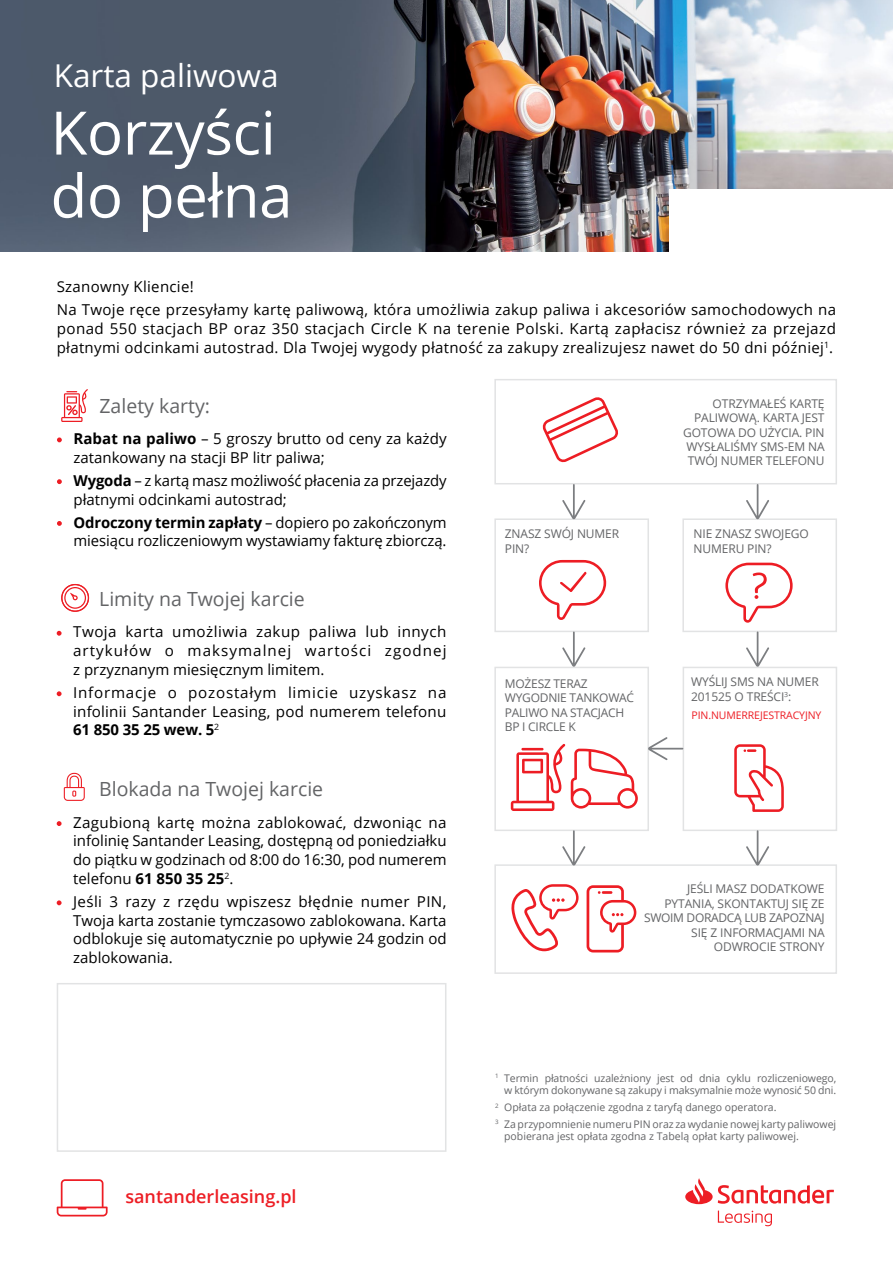
<style>
.page{position:relative;width:893px;height:1263px;background:#fff}
.page>*{position:absolute;margin:0;border:0;box-sizing:border-box;transform-origin:0 0}
.t1{font:60px/63px "Open Sans";letter-spacing:-.005em;color:#fff}
.t2{font:31.5px "Open Sans";color:#fff}
.t3{font:19.5px "Open Sans";color:#636466}
.t4{font:600 18px "Open Sans";color:#ed1d24}
.t5{font:15px/18.8px "Open Sans";letter-spacing:.01em;color:#000;text-align:justify}
.t6{font:15px/18.8px "Open Sans";letter-spacing:.03em;color:#000}
.t7{font:15px/18.8px "Open Sans";letter-spacing:-.01em;color:#000}
.t8{font:12px/14.4px "Open Sans";letter-spacing:-.01em;color:#636466}
.t9{font:10.5px/12.6px "Open Sans";color:#636466;text-align:right}
.t10{font:10.5px "Open Sans";letter-spacing:-.01em;color:#ed1d24}
.s1{font-weight:700}
</style>
<div class="page">
<img style="left:0;top:0;width:893px;height:252px">
<div style="left:670px;top:189px;width:223px;height:948px;background:#fff"></div>
<svg style="left:685px;top:1178px;width:149px;height:48px"></svg>
<div style="left:57px;top:983px;width:389px;height:169px;border:2px solid #e2e3e4"></div>
<svg style="left:57px;top:437px;width:5px;height:5px"></svg>
<svg style="left:57px;top:479px;width:5px;height:5px"></svg>
<svg style="left:57px;top:521px;width:5px;height:5px"></svg>
<svg style="left:61px;top:389px;width:27px;height:33px"></svg>
<svg style="left:57px;top:631px;width:5px;height:5px"></svg>
<svg style="left:57px;top:691px;width:5px;height:5px"></svg>
<svg style="left:61px;top:584px;width:28px;height:28px"></svg>
<svg style="left:57px;top:821px;width:5px;height:5px"></svg>
<svg style="left:57px;top:900px;width:5px;height:5px"></svg>
<svg style="left:64px;top:773px;width:21px;height:28px"></svg>
<div style="left:494px;top:379px;width:343px;height:105px;border:2px solid #e2e3e4"></div>
<div style="left:494px;top:864px;width:343px;height:110px;border:2px solid #e2e3e4"></div>
<div style="left:682px;top:518px;width:155px;height:114px;border:2px solid #e2e3e4"></div>
<div style="left:494px;top:518px;width:155px;height:114px;border:2px solid #e2e3e4"></div>
<div style="left:494px;top:667px;width:155px;height:164px;border:2px solid #e2e3e4"></div>
<div style="left:683px;top:667px;width:154px;height:164px;border:2px solid #e2e3e4"></div>
<svg style="left:511px;top:884px;width:68px;height:67px"></svg>
<svg style="left:587px;top:885px;width:49px;height:67px"></svg>
<svg style="left:734px;top:744px;width:50px;height:68px"></svg>
<svg style="left:571px;top:749px;width:67px;height:59px"></svg>
<svg style="left:511px;top:744px;width:54px;height:67px"></svg>
<svg style="left:539px;top:560px;width:67px;height:60px"></svg>
<svg style="left:725px;top:563px;width:68px;height:60px"></svg>
<svg style="left:542px;top:397px;width:76px;height:66px"></svg>
<svg style="left:57px;top:1179px;width:51px;height:37px"></svg>
<svg style="left:562px;top:484px;width:23px;height:35px"></svg>
<svg style="left:562px;top:631px;width:23px;height:36px"></svg>
<svg style="left:562px;top:830px;width:23px;height:35px"></svg>
<svg style="left:746px;top:484px;width:23px;height:35px"></svg>
<svg style="left:746px;top:631px;width:23px;height:36px"></svg>
<svg style="left:746px;top:830px;width:23px;height:35px"></svg>
<svg style="left:648px;top:737px;width:35px;height:23px"></svg>
<h2 class="t2" style="left:54px;top:54px;width:226px">Karta paliwowa</h2>
<h1 class="t1" style="left:51px;top:100px;width:243px">Korzyści do pełna</h1>
<p class="t5" style="left:57px;top:275px;width:781px;line-height:23px">Szanowny Kliencie!<br>Na Twoje ręce przesyłamy kartę paliwową, która umożliwia zakup paliwa i akcesoriów samochodowych na</p>
<p class="t6" style="left:57px;top:319px;width:781px">ponad 550 stacjach BP oraz 350 stacjach Circle K na terenie Polski. Kartą zapłacisz również za przejazd płatnymi odcinkami autostrad. Dla Twojej wygody płatność za zakupy zrealizujesz nawet do 50 dni później<sup>1</sup>.</p>
<h3 class="t3" style="left:99px;top:392px;width:112px">Zalety karty:</h3>
<p class="t5" style="left:73px;top:429px;width:375px"><span class="s1">Rabat na paliwo</span> – 5 groszy brutto od ceny za każdy zatankowany na stacji BP litr paliwa;</p>
<p class="t7" style="left:73px;top:471px;width:375px"><span class="s1">Wygoda</span> – z kartą masz możliwość płacenia za przejazdy płatnymi odcinkami autostrad;</p>
<p class="t5" style="left:73px;top:512px;width:375px"><span class="s1">Odroczony termin zapłaty</span> – dopiero po zakończonym miesiącu rozliczeniowym wystawiamy fakturę zbiorczą.</p>
<h3 class="t3" style="left:99px;top:585px;width:207px">Limity na Twojej karcie</h3>
<p class="t5" style="left:73px;top:622px;width:375px">Twoja karta umożliwia zakup paliwa lub innych artykułów o maksymalnej wartości zgodnej z przyznanym miesięcznym limitem.</p>
<p class="t5" style="left:73px;top:683px;width:375px">Informacje o pozostałym limicie uzyskasz na infolinii Santander Leasing, pod numerem telefonu <span class="s1">61 850 35 25 wew. 5</span><sup>2</sup></p>
<h3 class="t3" style="left:99px;top:776px;width:225px">Blokada na Twojej karcie</h3>
<p class="t5" style="left:73px;top:812px;width:375px">Zagubioną kartę można zablokować, dzwoniąc na infolinię Santander Leasing, dostępną od poniedziałku do piątku w godzinach od 8:00 do 16:30, pod numerem telefonu <span class="s1">61 850 35 25</span><sup>2</sup>.</p>
<p class="t5" style="left:73px;top:892px;width:375px">Jeśli 3 razy z rzędu wpiszesz błędnie numer PIN, Twoja karta zostanie tymczasowo zablokowana. Karta odblokuje się automatycznie po upływie 24 godzin od zablokowania.</p>
<p class="t4" style="left:125px;top:1184px;width:173px">santanderleasing.pl</p>
<p class="t8" style="left:505px;top:526px;width:116px">Znasz swój n umer<br>PIN?</p>
<p class="t8" style="left:505px;top:676px;width:83px">Możesz teraz wygodni</p>
<p class="t8" style="left:505px;top:690px;width:131px;text-indent:103px">wać paliwo na stacjach<br>BP i CIRCLE K</p>
<p class="t8" style="left:560px;top:690px;width:32px">e tanko</p>
<p class="t8" style="left:713px;top:396px;width:113px">Otrzymałeś kartę</p>
<p class="t8" style="left:694px;top:410px;width:125px">pali wową. Karta jest</p>
<p class="t8" style="left:683px;top:425px;width:18px">goto</p>
<p class="t8" style="left:687px;top:425px;width:140px;text-align:justify;text-indent:30px">wa do użycia. PIN wysłali śmy SM S-em na Twój n umer telefon u</p>
<p class="t8" style="left:694px;top:526px;width:115px">ni e znasz swoj ego numeru PIN?</p>
<p class="t8" style="left:691px;top:674px;width:129px">wyślij SMS na n umer<br>201525 o treści <sup>3</sup>:</p>
<p class="t10" style="left:691px;top:708px;width:35px">PIN.NUMERRE</p>
<p class="t10" style="left:760px;top:708px;width:63px">JESTRACYJNY</p>
<p class="t8" style="left:687px;top:881px;width:73px">Jeśli masz dod</p>
<p class="t8" style="left:776px;top:881px;width:16px">atko</p>
<p class="t8" style="left:807px;top:881px;width:19px">we</p>
<p class="t8" style="left:664px;top:896px;width:62px">pytani a, skont</p>
<p class="t8" style="left:644px;top:896px;width:182px;text-indent:112px">aktujsi ę ze swoi m do radcą lub zapozn</p>
<p class="t8" style="left:691px;top:910px;width:135px;text-align:right">aj<br>si ę z in formacjami na odwroci e strony</p>
<p class="t9" style="left:495px;top:1071px;width:343px"><sup>1</sup> Termin płatności uzależniony jest od dnia cyklu rozliczeniowego, w którym dokonywane są zakupy i maksymalnie może wynosić 50 dni.</p>
<p class="t9" style="left:495px;top:1098px;width:343px;line-height:16.8px;text-align:left"><sup>2</sup> Opłata za połączenie zgodna z taryfą danego operatora.<br><sup>3</sup> Za przypomnienie numeru PIN oraz za wydanie nowej karty paliwowej</p>
<p class="t9" style="left:504px;top:1130px;width:296px">pobierana jest opłata zgodna z Tabelą opłat karty paliwowej.</p>
</div>
